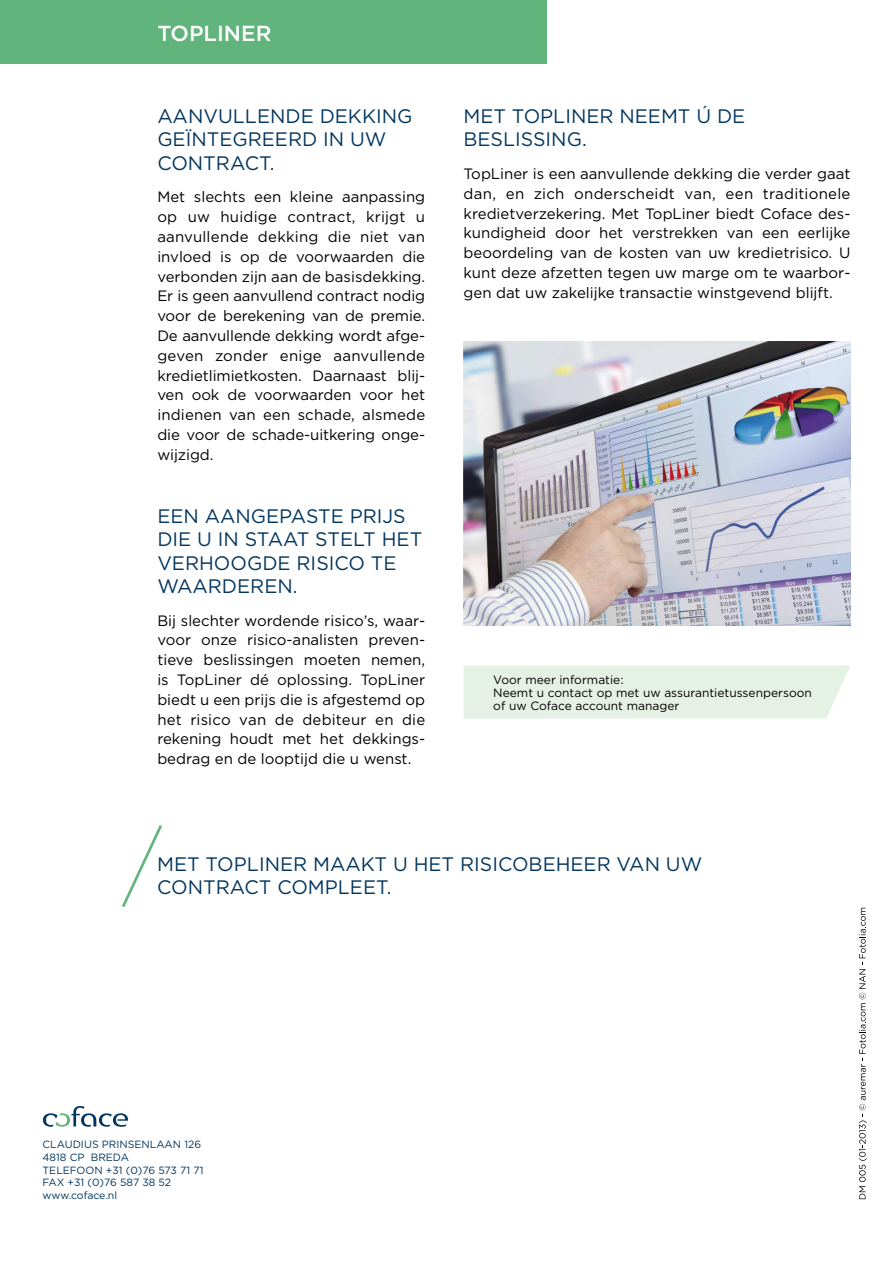
<style>
.page{position:relative;width:893px;height:1263px;background:#fff}
.page>*{position:absolute;margin:0;border:0;box-sizing:border-box;transform-origin:0 0}
.t1{font:500 21.75px "Gotham";color:#fff}
.t2{font:19.5px/23.4px "Gotham";color:#03365f}
.t3{font:15px/19.8px "Gotham";color:#000;text-align:justify}
.t4{font:12px/12.8px "Gotham";color:#000}
.t5{font:10.5px/12.8px "Gotham";color:#03365f}
</style>
<div class="page">
<div style="left:0;top:0;width:546px;height:64px;background:#61b57c"></div>
<svg style="left:43px;top:1106px;width:85px;height:21px"></svg>
<svg style="left:122px;top:825px;width:40px;height:82px"></svg>
<div style="left:463px;top:665px;width:387px;height:54px;background:#e6f1e6"></div>
<img style="left:463px;top:341px;width:387px;height:284px">
<svg style="left:859px;top:908px;width:8px;height:291px"></svg>
<h1 class="t1" style="left:157px;top:19px;width:83px">TOPLINER</h1>
<h2 class="t2" style="left:157px;top:104px;width:257px">Aanvullende dekking geïntegreerd in uw contract.</h2>
<p class="t3" style="left:157px;top:187px;width:269px">Met slechts een kleine aanpassing op uw huidige contract, krijgt u aanvullende dekking die niet van invloed is op de voorwaarden die verbonden zijn aan de basisdekking.<br>Er is geen aanvullend contract nodig voor de berekening van de premie.<br>De aanvullende dekking wordt afge&shy;geven zonder enige aanvullende kredietlimietkosten. Daarnaast blij&shy;ven ook de voorwaarden voor het indienen van een schade, alsmede die voor de schade-uitkering onge&shy;wijzigd.</p>
<h2 class="t2" style="left:157px;top:504px;width:266px">Een aangepaste prijs die u in staat stelt het verhoogde risico te waarderen.</h2>
<p class="t3" style="left:157px;top:610px;width:269px">Bij slechter wordende risico’s, waar&shy;voor onze risico-analisten preven&shy;tieve beslissingen moeten nemen, is TopLiner dé oplossing. TopLiner biedt u een prijs die is afgestemd op het risico van de debiteur en die rekening houdt met het dekkings&shy;bedrag en de looptijd die u wenst.</p>
<h2 class="t2" style="left:463px;top:104px;width:283px">M et TopLiner neemt ú de beslissing.</h2>
<p class="t3" style="left:463px;top:163px;width:388px;text-align:left">TopLiner is een aanvullende dekking die verder gaat dan, en zich onderscheidt van, een traditionele kredietverzekering. Met TopLiner biedt Coface des&shy;kundigheid door het verstrekken van een eerlijke beoordeling van de kosten van uw kredietrisico. U kunt deze afzetten tegen uw marge om te waarbor&shy;gen dat uw zakelijke transactie winstgevend blijft.</p>
<p class="t4" style="left:493px;top:673px;width:320px">Voor meer informatie:<br>Neemt u contact op met uw assurantietussenpersoon of uw Coface account manager</p>
<h2 class="t2" style="left:157px;top:852px;width:547px">M et TopLiner maakt u het risicobeheer van uw contract compleet.</h2>
<p class="t5" style="left:43px;top:1138px;width:8px">CLAUDIU</p>
<p class="t5" style="left:92px;top:1138px;width:17px">S PRIN</p>
<p class="t5" style="left:128px;top:1138px;width:16px">SENLAAN</p>
<p class="t5" style="left:184px;top:1138px;width:18px">126</p>
<p class="t5" style="left:43px;top:1150px;width:35px">4818 CP</p>
<p class="t5" style="left:91px;top:1150px;width:9px">BREDA</p>
<p class="t5" style="left:43px;top:1163px;width:9px">TELEFOON</p>
<p class="t5" style="left:43px;top:1163px;width:163px;text-indent:63px">+31 (0)76 573 71 71<br>FAX +31 (0)76 587 38 52 www.coface.nl</p>
</div>
